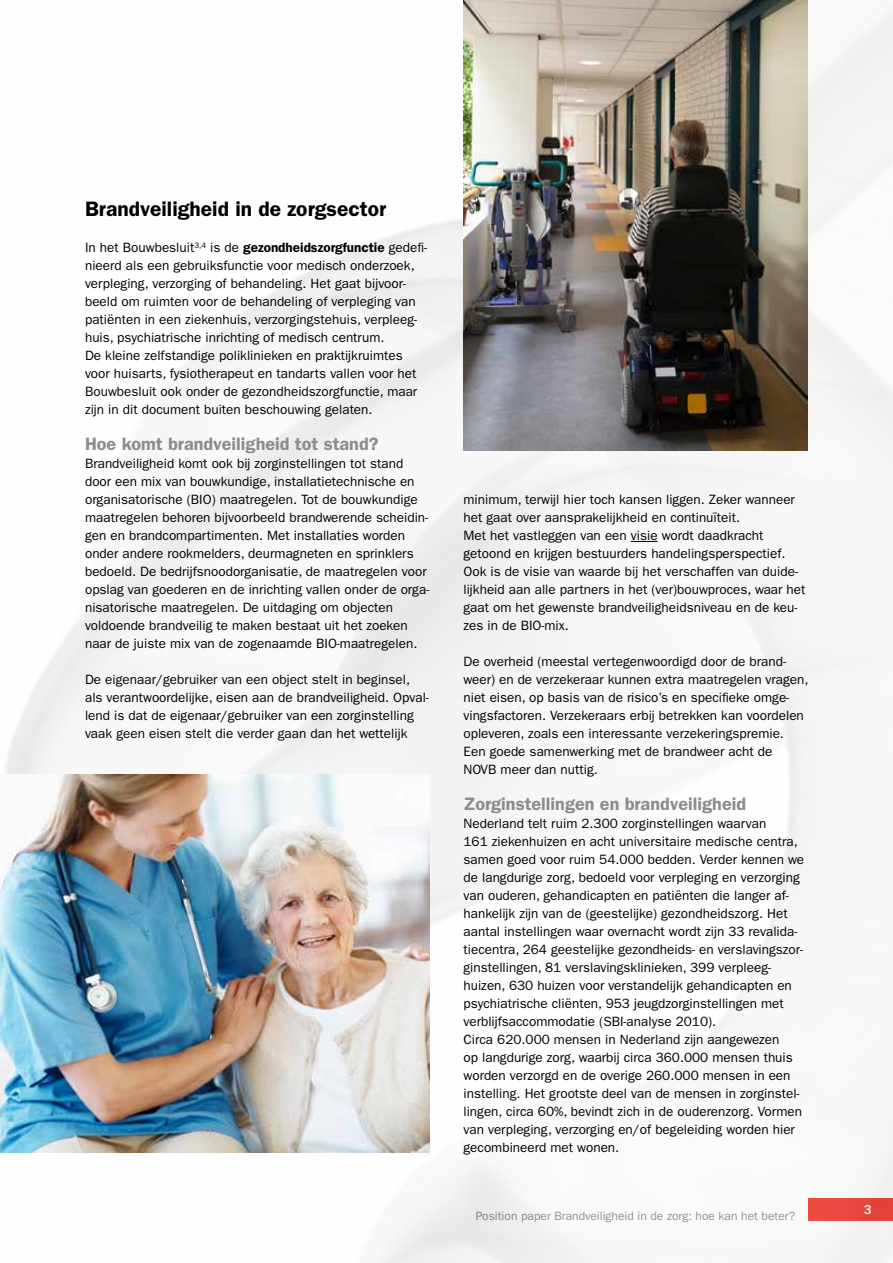
<style>
.page{position:relative;width:893px;height:1263px;background:#fff}
.page>*{position:absolute;margin:0;border:0;box-sizing:border-box;transform-origin:0 0}
.t1{font:600 21px "Franklin Gothic";color:#000}
.t2{font:600 18px "Franklin Gothic";color:#8a8c8e}
.t3{font:13.5px/18px "Franklin Gothic";color:#000}
.t4{font:500 13.5px "Franklin Gothic";color:#fff}
.t5{font:12px "Franklin Gothic";color:#8a8c8e}
.s1{font-weight:600}
</style>
<div class="page">
<img style="left:0;top:9px;width:893px;height:1254px">
<svg style="left:631px;top:541px;width:27px;height:1px"></svg>
<img style="left:463px;top:0;width:345px;height:450px">
<img style="left:0;top:774px;width:429px;height:378px">
<h1 class="t1" style="left:85px;top:196px;width:303px">Brandveiligheid in de zorgsector</h1>
<p class="t3" style="left:85px;top:239px;width:344px">In het Bouwbesluit<sup>3,4</sup> is de <span class="s1">gezondheidszorgfunctie</span> gedefi&shy;nieerd als een gebruiksfunctie voor medisch onderzoek, verpleging, verzorging of behandeling. Het gaat bijvoor&shy;beeld om ruimten voor de behandeling of verpleging van patiënten in een ziekenhuis, verzorgingstehuis, verpleeg&shy;huis, psychiatrische inrichting of medisch centrum.<br>De kleine zelfstandige poliklinieken en praktijkruimtes voor huisarts, fysiotherapeut en tandarts vallen voor het Bouwbesluit ook onder de gezondheidszorgfunctie, maar zijn in dit document buiten beschouwing gelaten.</p>
<h2 class="t2" style="left:85px;top:433px;width:295px">Hoe komt brandveiligheid tot stand?</h2>
<p class="t3" style="left:85px;top:455px;width:346px">Brandveiligheid komt ook bij zorginstellingen tot stand door een mix van bouwkundige, installatietechnische en organisatorische (BIO) maatregelen. Tot de bouwkundige maatregelen behoren bijvoorbeeld brandwerende scheidin&shy;gen en brandcompartimenten. Met installaties worden onder andere rookmelders, deurmagneten en sprinklers bedoeld. De bedrijfsnoodorganisatie, de maatregelen voor opslag van goederen en de inrichting vallen onder de orga&shy;nisatorische maatregelen. De uitdaging om objecten voldoende brandveilig te maken bestaat uit het zoeken naar de juiste mix van de zogenaamde BIO-maatregelen.</p>
<p class="t3" style="left:85px;top:670px;width:345px">De eigenaar/gebruiker van een object stelt in beginsel, als verantwoordelijke, eisen aan de brandveiligheid. Opval&shy;lend is dat de eigenaar/gebruiker van een zorginstelling vaak geen eisen stelt die verder gaan dan het wettelijk</p>
<p class="t3" style="left:463px;top:491px;width:344px">minimum, terwijl hier toch kansen liggen. Zeker wanneer het gaat over aansprakelijkheid en continuïteit.<br>Met het vastleggen van een visie wordt daadkracht getoond en krijgen bestuurders handelingsperspectief.<br>Ook is de visie van waarde bij het verschaffen van duide&shy;lijkheid aan alle partners in het (ver)bouwproces, waar het gaat om het gewenste brandveiligheidsniveau en de keu&shy;zes in de BIO-mix.</p>
<p class="t3" style="left:463px;top:652px;width:347px">De overheid (meestal vertegenwoordigd door de brand&shy;weer) en de verzekeraar kunnen extra maatregelen vragen, niet eisen, op basis van de risico’s en specifieke omge&shy;vingsfactoren. Verzekeraars erbij betrekken kan voordelen opleveren, zoals een interessante verzekeringspremie.<br>Een goede samenwerking met de brandweer acht de NOVB meer dan nuttig.</p>
<h2 class="t2" style="left:463px;top:793px;width:284px">Zorginstellingen en brandveiligheid</h2>
<p class="t3" style="left:463px;top:815px;width:342px">Nederland telt ruim 2.300 zorginstellingen waarvan<br>161 ziekenhuizen en acht universitaire medische centra, samen goed voor ruim 54.000 bedden. Verder kennen we de langdurige zorg, bedoeld voor verpleging en verzorging van ouderen, gehandicapten en patiënten die langer af&shy;hankelijk zijn van de (geestelijke) gezondheidszorg. Het aantal instellingen waar overnacht wordt zijn 33 revalida&shy;tiecentra, 264 geestelijke gezondheids- en verslavingszor&shy;ginstellingen, 81 verslavingsklinieken, 399 verpleeg&shy;huizen, 630 huizen voor verstandelijk gehandicapten en psychiatrische cliënten, 953 jeugdzorginstellingen met verblijfsaccommodatie (SBI-analyse 2010).<br>Circa 620.000 mensen in Nederland zijn aangewezen<br>op langdurige zorg, waarbij circa 360.000 mensen thuis worden verzorgd en de overige 260.000 mensen in een instelling. Het grootste deel van de mensen in zorginstel&shy;lingen, circa 60%, bevindt zich in de ouderenzorg. Vormen van verpleging, verzorging en/of begeleiding worden hier gecombineerd met wonen.</p>
<p class="t5" style="left:476px;top:1209px;width:321px">Position paper Brandveiligheid in de zorg: hoe kan het beter?</p>
<p class="t4" style="left:864px;top:1202px;width:9px">3</p>
</div>
